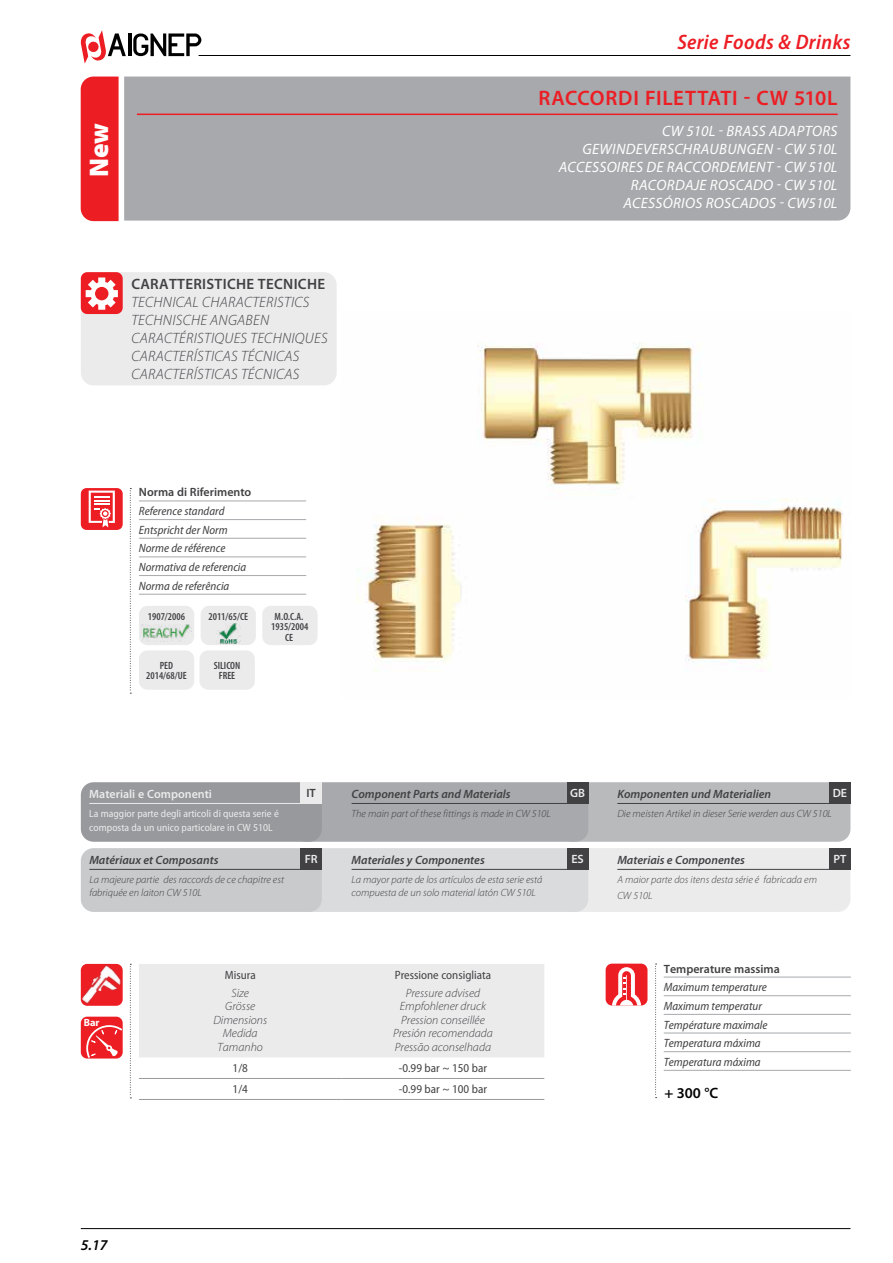
<style>
.page{position:relative;width:893px;height:1263px;background:#fff}
.page>*{position:absolute;margin:0;border:0;box-sizing:border-box;transform-origin:0 0}
.t1{font:900 27px "Myriad Pro";color:#fff}
.t2{font:600 21px "Myriad Pro";letter-spacing:.035em;color:#ed1d24}
.t3{font:italic 600 semi-condensed 21px "Myriad Pro";letter-spacing:.02em;color:#ed1d24}
.t4{font:italic 15px/18px "Myriad Pro";letter-spacing:.02em;color:#fff;text-align:right}
.t5{font:italic 300 15px/18px "Myriad Pro";letter-spacing:.02em;color:#414042}
.t6{font:600 15px "Myriad Pro";letter-spacing:.02em;color:#414042}
.t7{font:600 15px "Myriad Pro";color:#000}
.t8{font:italic 600 15px "Myriad Pro";color:#000}
.t9{font:italic semi-condensed 12px/18.6px "Myriad Pro";color:#414042}
.t10{font:italic 300 12px/13.5px "Myriad Pro";color:#414042;text-align:center}
.t11{font:italic 600 12px "Myriad Pro";color:#414042}
.t12{font:semi-condensed 12px "Myriad Pro";color:#414042}
.t13{font:600 12px "Myriad Pro";color:#414042}
.t14{font:600 12px "Myriad Pro";color:#ebebec}
.t15{font:italic 300 10.5px/13.5px "Myriad Pro";color:#414042}
.t16{font:semi-condensed 10.5px/13.5px "Myriad Pro";color:#ebebec}
.t17{font:600 condensed 10.5px/10.5px "Myriad Pro";color:#414042;text-align:center}
.t18{font:700 10.5px "Myriad Pro";color:#fff}
</style>
<div class="page">
<hr style="left:81px;top:1228px;width:769px;height:1px;background:#000">
<hr style="left:199px;top:55px;width:651px;height:1px;background:#000">
<hr style="left:128px;top:33px;width:3px;height:23px;background:#000">
<svg style="left:133px;top:33px;width:68px;height:23px"></svg>
<svg style="left:80px;top:30px;width:46px;height:34px"></svg>
<div style="left:81px;top:272px;width:256px;height:113px;background:#ebebec;border-radius:13px"></div>
<div style="left:81px;top:272px;width:42px;height:42px;background:#ed1d24;border-radius:6px"></div>
<svg style="left:86px;top:277px;width:32px;height:33px"></svg>
<img style="left:356px;top:343px;width:487px;height:329px">
<div style="left:560px;top:848px;width:290px;height:64px;background:#ebebec;border-radius:13px"></div>
<div style="left:829px;top:848px;width:21px;height:21px;background:#414042"></div>
<div style="left:293px;top:848px;width:295px;height:64px;background:#dadbdc;border-radius:13px"></div>
<div style="left:567px;top:848px;width:21px;height:21px;background:#414042"></div>
<div style="left:81px;top:848px;width:241px;height:64px;background:#c9cacc;border-radius:13px"></div>
<div style="left:301px;top:848px;width:21px;height:21px;background:#414042"></div>
<div style="left:560px;top:782px;width:290px;height:60px;background:#b8babc;border-radius:13px"></div>
<div style="left:829px;top:782px;width:21px;height:21px;background:#414042"></div>
<div style="left:293px;top:782px;width:295px;height:60px;background:#a7a9ac;border-radius:13px"></div>
<div style="left:567px;top:782px;width:21px;height:21px;background:#414042"></div>
<div style="left:81px;top:782px;width:241px;height:60px;background:#97999c;border-radius:13px"></div>
<div style="left:301px;top:782px;width:21px;height:21px;background:#ebebec"></div>
<hr style="left:89px;top:803px;width:229px;height:1px;background:#ebebec">
<hr style="left:89px;top:869px;width:233px;height:1px;background:#414042">
<hr style="left:352px;top:803px;width:236px;height:1px;background:#414042">
<hr style="left:352px;top:869px;width:236px;height:1px;background:#414042">
<hr style="left:617px;top:803px;width:233px;height:1px;background:#414042">
<hr style="left:617px;top:869px;width:233px;height:1px;background:#414042">
<svg style="left:130px;top:488px;width:1px;height:206px"></svg>
<hr style="left:139px;top:501px;width:167px;height:1px;background:#a7a9ac">
<hr style="left:139px;top:519px;width:167px;height:1px;background:#a7a9ac">
<hr style="left:139px;top:538px;width:167px;height:1px;background:#a7a9ac">
<hr style="left:139px;top:557px;width:167px;height:1px;background:#a7a9ac">
<hr style="left:139px;top:575px;width:167px;height:1px;background:#a7a9ac">
<hr style="left:139px;top:594px;width:167px;height:1px;background:#a7a9ac">
<div style="left:81px;top:488px;width:42px;height:42px;background:#ed1d24;border-radius:6px"></div>
<svg style="left:89px;top:491px;width:26px;height:36px"></svg>
<div style="left:139px;top:606px;width:55px;height:39px;background:#ebebec;border-radius:9px"></div>
<img style="left:142px;top:624px;width:48px;height:17px">
<div style="left:201px;top:606px;width:55px;height:39px;background:#ebebec;border-radius:9px"></div>
<img style="left:217px;top:623px;width:23px;height:21px">
<div style="left:139px;top:650px;width:55px;height:40px;background:#ebebec;border-radius:9px"></div>
<div style="left:200px;top:650px;width:55px;height:40px;background:#ebebec;border-radius:9px"></div>
<svg style="left:655px;top:964px;width:2px;height:134px"></svg>
<hr style="left:664px;top:977px;width:187px;height:1px;background:#a7a9ac">
<hr style="left:664px;top:995px;width:187px;height:1px;background:#a7a9ac">
<hr style="left:664px;top:1014px;width:187px;height:1px;background:#a7a9ac">
<hr style="left:664px;top:1033px;width:187px;height:1px;background:#a7a9ac">
<hr style="left:664px;top:1051px;width:187px;height:1px;background:#a7a9ac">
<hr style="left:664px;top:1070px;width:187px;height:1px;background:#a7a9ac">
<div style="left:606px;top:964px;width:41px;height:41px;background:#ed1d24;border-radius:6px"></div>
<svg style="left:612px;top:967px;width:29px;height:38px"></svg>
<div style="left:139px;top:964px;width:405px;height:93px;background:#ebebec"></div>
<hr style="left:139px;top:1078px;width:203px;height:1px;background:#97999c">
<hr style="left:342px;top:1078px;width:202px;height:1px;background:#97999c">
<hr style="left:139px;top:1099px;width:203px;height:1px;background:#97999c">
<hr style="left:342px;top:1099px;width:202px;height:1px;background:#97999c">
<img style="left:81px;top:964px;width:42px;height:42px">
<svg style="left:130px;top:964px;width:1px;height:134px"></svg>
<div style="left:81px;top:1017px;width:42px;height:41px;background:#ed1d24;border-radius:6px"></div>
<svg style="left:87px;top:1024px;width:36px;height:35px"></svg>
<div style="left:124px;top:77px;width:726px;height:144px;background:#a7a9ac"></div>
<hr style="left:137px;top:114px;width:701px;height:1px;background:#ed1d24">
<div style="left:81px;top:77px;width:38px;height:144px;background:#ed1d24"></div>
<div style="left:262px;top:606px;width:56px;height:39px;background:#ebebec;border-radius:9px"></div>
<h1 class="t1" style="left:84px;top:177px;width:56px;rotate:-90deg">New</h1>
<h3 class="t6" style="left:131px;top:275px;width:195px">CARATTERISTICHE TECNICHE</h3>
<h3 class="t5" style="left:131px;top:293px;width:198px">TECHNICAL CHARACTERISTICS<br>TECHNISCHE ANGABEN<br>CARACTÉRISTIQUES TECHNIQUES<br>CARACTERÍSTICAS TÉCNICAS<br>CARACTERÍSTICAS TÉCNICAS</h3>
<p class="t13" style="left:139px;top:486px;width:114px">Norma di Riferimento</p>
<p class="t9" style="left:139px;top:502px;width:109px">Reference standard<br>Entspricht der Norm<br>Norme de référence<br>Normativa de referencia<br>Norma de referência</p>
<p class="t17" style="left:148px;top:612px;width:39px">1907/2006</p>
<p class="t17" style="left:208px;top:612px;width:41px">2011/65/CE</p>
<p class="t17" style="left:146px;top:660px;width:42px">PED<br>2014/68/UE</p>
<p class="t17" style="left:214px;top:660px;width:28px">SILICON<br>FREE</p>
<p class="t17" style="left:271px;top:611px;width:39px">M.O.C.A.<br>1935/2004<br>CE</p>
<h2 class="t3" style="left:677px;top:31px;width:174px">Serie Foods &amp; Drinks</h2>
<h2 class="t2" style="left:538px;top:86px;width:301px">RACCORDI FILETTATI - CW 510L</h2>
<h3 class="t4" style="left:559px;top:122px;width:280px">CW 510L - BRASS ADAPTORS<br>GEWINDEVERSCHRAUBUNGEN - CW 510L<br>ACCESSOIRES DE RACCORDEMENT - CW 510L<br>RACORDAJE ROSCADO - CW 510L<br>ACESSÓRIOS ROSCADOS - CW510L</h3>
<p class="t14" style="left:89px;top:787px;width:124px">Materiali e Componenti</p>
<p class="t13" style="left:306px;top:787px;width:11px">IT</p>
<p class="t14" style="left:570px;top:787px;width:16px">GB</p>
<p class="t14" style="left:833px;top:787px;width:16px">DE</p>
<p class="t16" style="left:89px;top:807px;width:191px">La maggior parte degli articoli di questa serie é composta da un unico particolare in CW 510L</p>
<p class="t11" style="left:89px;top:853px;width:131px">Matériaux et Composants</p>
<p class="t15" style="left:89px;top:873px;width:196px">La majeure partie des raccords de ce chapitre est fabriquée en laiton CW 510L</p>
<p class="t11" style="left:352px;top:787px;width:161px">Component Parts and Materials</p>
<p class="t15" style="left:352px;top:807px;width:201px">The main part of these fittings is made in CW 510L</p>
<p class="t11" style="left:352px;top:853px;width:135px">Materiales y Componentes</p>
<p class="t15" style="left:352px;top:873px;width:192px">La mayor parte de los artículos de esta serie está compuesta de un solo material latón CW 510L</p>
<p class="t11" style="left:617px;top:787px;width:155px">Komponenten und Materialien</p>
<p class="t15" style="left:617px;top:807px;width:216px">Die meisten Artikel in dieser Serie werden aus CW 510L</p>
<p class="t11" style="left:617px;top:853px;width:129px">Materiais e Componentes</p>
<p class="t15" style="left:617px;top:872px;width:201px;line-height:15.6px">A maior parte dos itens desta série é fabricada em<br>CW 510L</p>
<p class="t14" style="left:305px;top:852px;width:14px">FR</p>
<p class="t14" style="left:571px;top:852px;width:14px">ES</p>
<p class="t14" style="left:833px;top:852px;width:15px">PT</p>
<p class="t18" style="left:84px;top:1017px;width:17px">Bar</p>
<h3 class="t8" style="left:81px;top:1236px;width:28px">5.17</h3>
<p class="t12" style="left:225px;top:968px;width:32px">Misura</p>
<p class="t10" style="left:213px;top:986px;width:55px">Size<br>Grösse<br>Dimensions<br>Medida<br>Tamanho</p>
<p class="t12" style="left:395px;top:968px;width:98px">Pressione consigliata</p>
<p class="t10" style="left:393px;top:986px;width:101px">Pressure advised<br>Empfohlener druck<br>Pression conseillée<br>Presión recomendada<br>Pressão aconselhada</p>
<p class="t12" style="left:233px;top:1062px;width:17px">1/8</p>
<p class="t12" style="left:399px;top:1062px;width:90px">-0.99 bar ~ 150 bar</p>
<p class="t12" style="left:233px;top:1083px;width:17px">1/4</p>
<p class="t12" style="left:399px;top:1083px;width:90px">-0.99 bar ~ 100 bar</p>
<p class="t13" style="left:664px;top:962px;width:118px">Temperature massima</p>
<p class="t9" style="left:664px;top:978px;width:105px">Maximum temperature<br>Maximum temperatur<br>Température maximale<br>Temperatura máxima<br>Temperatura máxima</p>
<h3 class="t7" style="left:664px;top:1085px;width:55px">+ 300 °C</h3>
</div>
